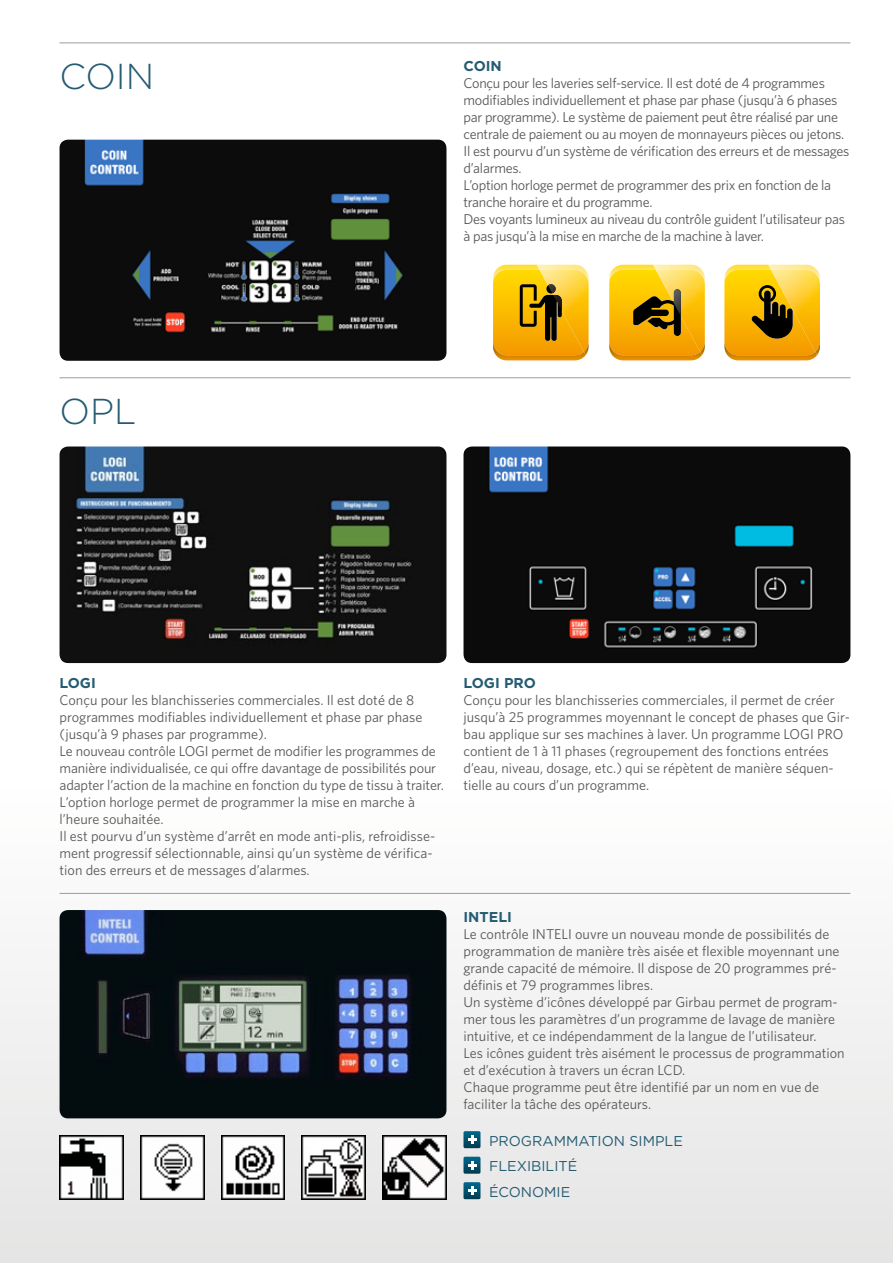
<style>
.page{position:relative;width:893px;height:1263px;background:#fff}
.page>*{position:absolute;margin:0;border:0;box-sizing:border-box;transform-origin:0 0}
.t1{font:300 36px "Gotham HTF";color:#255c73}
.t2{font:14.25px/17px "Whitney HTF";color:#575756}
.t3{font:14.25px/17px "Whitney HTF";letter-spacing:-.02em;color:#575756}
.t4{font:14.25px "Gotham HTF";color:#255c73}
.t5{font:700 14.25px "Gotham HTF";color:#255c73}
</style>
<div class="page">
<div style="left:0;top:775px;width:893px;height:488px;background:linear-gradient(to right,#f1f1f1,#f2f2f1)"></div>
<hr style="left:60px;top:43px;width:790px;height:1px;background:#9d9d9c">
<hr style="left:60px;top:377px;width:790px;height:1px;background:#9d9d9c">
<hr style="left:60px;top:893px;width:790px;height:1px;background:#9d9d9c">
<img style="left:60px;top:140px;width:386px;height:221px">
<img style="left:60px;top:446px;width:386px;height:217px">
<img style="left:463px;top:446px;width:387px;height:217px">
<img style="left:60px;top:910px;width:386px;height:208px">
<img style="left:60px;top:1135px;width:63px;height:64px">
<img style="left:140px;top:1135px;width:64px;height:64px">
<img style="left:221px;top:1135px;width:64px;height:64px">
<img style="left:302px;top:1135px;width:64px;height:64px">
<img style="left:383px;top:1135px;width:63px;height:64px">
<svg style="left:463px;top:1182px;width:17px;height:17px"></svg>
<svg style="left:463px;top:1131px;width:17px;height:17px"></svg>
<svg style="left:463px;top:1157px;width:17px;height:17px"></svg>
<svg style="left:493px;top:265px;width:96px;height:95px;background:#e0a917"></svg>
<img style="left:553px;top:295px;width:9px;height:16px">
<svg style="left:609px;top:265px;width:96px;height:95px;background:#e0aa18"></svg>
<img style="left:673px;top:289px;width:8px;height:27px">
<svg style="left:724px;top:265px;width:96px;height:95px;background:#d9a519"></svg>
<h1 class="t1" style="left:60px;top:57px;width:96px">COIN</h1>
<h1 class="t1" style="left:60px;top:392px;width:78px">OPL</h1>
<p class="t5" style="left:463px;top:58px;width:40px">COIN</p>
<p class="t3" style="left:463px;top:75px;width:387px">Conçu pour les laveries self-service. Il est doté de 4 programmes modifiables individuellement et phase par phase (jusqu’à 6 phases par programme). Le système de paiement peut être réalisé par une centrale de paiement ou au moyen de monnayeurs pièces ou jetons.<br>Il est pourvu d’un système de vérification des erreurs et de messages d’alarmes.<br>L’option horloge permet de programmer des prix en fonction de la tranche horaire et du programme.<br>Des voyants lumineux au niveau du contrôle guident l’utilisateur pas à pas jusqu’à la mise en marche de la machine à laver.</p>
<p class="t5" style="left:60px;top:675px;width:38px">LOGI</p>
<p class="t2" style="left:60px;top:691px;width:386px">Conçu pour les blanchisseries commerciales. Il est doté de 8 programmes modifiables individuellement et phase par phase (jusqu’à 9 phases par programme).<br>Le nouveau contrôle LOGI permet de modifier les programmes de manière individualisée, ce qui offre davantage de possibilités pour adapter l’action de la machine en fonction du type de tissu à traiter.<br>L’option horloge permet de programmer la mise en marche à l’heure souhaitée.<br>Il est pourvu d’un système d’arrêt en mode anti-plis, refroidisse&shy;ment progressif sélectionnable, ainsi qu’un système de vérifica&shy;tion des erreurs et de messages d’alarmes.</p>
<p class="t5" style="left:463px;top:675px;width:74px">LOGI PRO</p>
<p class="t2" style="left:463px;top:691px;width:388px">Conçu pour les blanchisseries commerciales, il permet de créer jusqu’à 25 programmes moyennant le concept de phases que Gir&shy;bau applique sur ses machines à laver. Un programme LOGI PRO contient de 1 à 11 phases (regroupement des fonctions entrées d’eau, niveau, dosage, etc.) qui se répètent de manière séquen&shy;tielle au cours d’un programme.</p>
<p class="t5" style="left:463px;top:909px;width:50px">INTELI</p>
<p class="t2" style="left:463px;top:925px;width:383px">Le contrôle INTELI ouvre un nouveau monde de possibilités de programmation de manière très aisée et flexible moyennant une grande capacité de mémoire. Il dispose de 20 programmes pré&shy;définis et 79 programmes libres.<br>Un système d’icônes développé par Girbau permet de program&shy;mer tous les paramètres d’un programme de lavage de manière intuitive, et ce indépendamment de la langue de l’utilisateur.<br>Les icônes guident très aisément le processus de programmation et d’exécution à travers un écran LCD.<br>Chaque programme peut être identifié par un nom en vue de faciliter la tâche des opérateurs.</p>
<p class="t4" style="left:489px;top:1133px;width:54px">PROGRAMMATI</p>
<p class="t4" style="left:602px;top:1133px;width:46px">ON SIMP</p>
<p class="t4" style="left:665px;top:1133px;width:18px">LE</p>
<p class="t4" style="left:489px;top:1158px;width:90px">FLEXI BI LITÉ</p>
<p class="t4" style="left:489px;top:1184px;width:65px">ÉCONOMIE</p>
</div>
